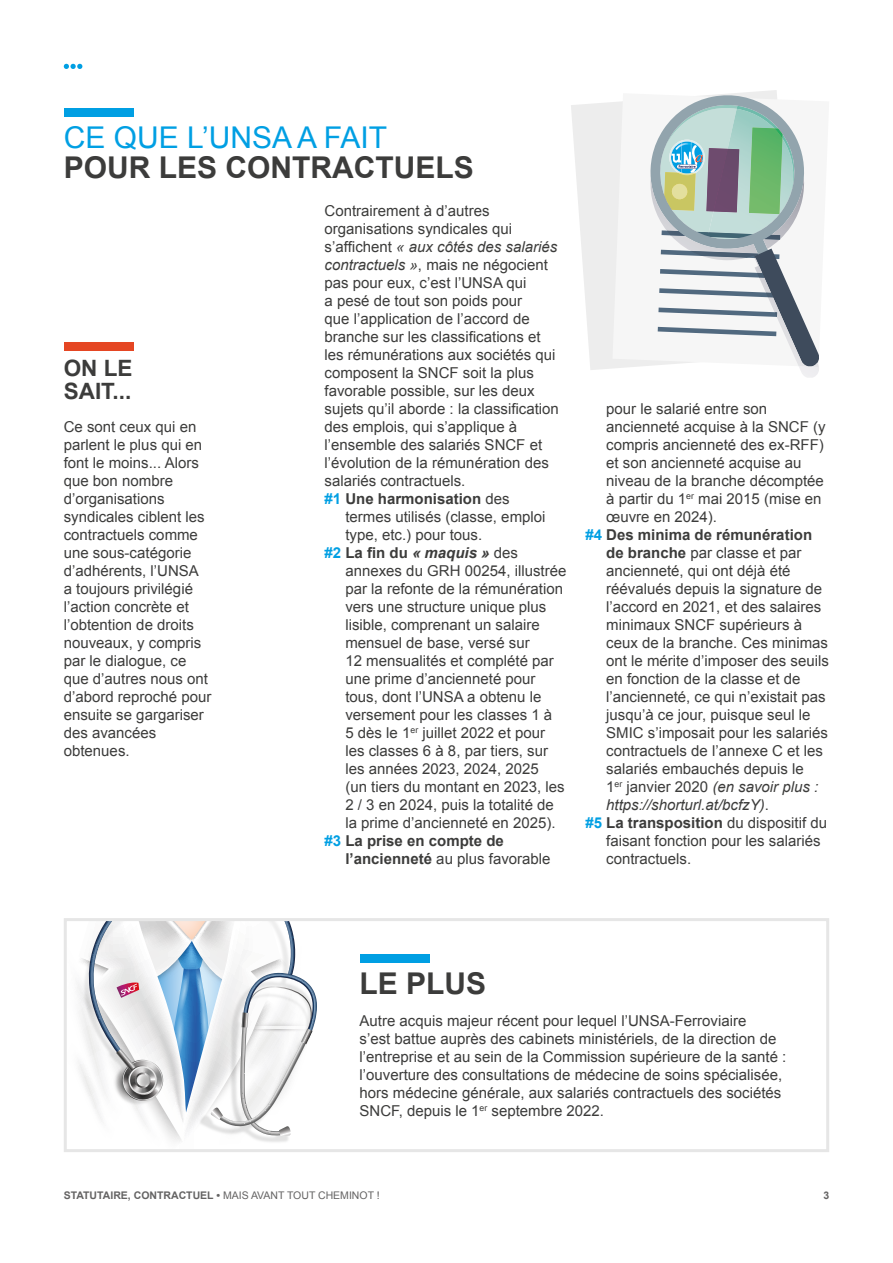
<style>
.page{position:relative;width:893px;height:1263px;background:#fff}
.page>*{position:absolute;margin:0;border:0;box-sizing:border-box;transform-origin:0 0}
.t1{font:700 30px "Arial";color:#3c3c3b}
.t2{font:30px "Arial";color:#009fe3}
.t3{font:700 22.5px/22.5px "Arial";color:#3c3c3b}
.t4{font:15px/18px "Arial";color:#3c3c3b}
.t5{font:700 15px "Arial";color:#3c3c3b}
.t6{font:italic 15px "Arial";color:#3c3c3b}
.t7{font:italic 700 15px "Arial";color:#3c3c3b}
.t8{font:700 10.5px "Arial";color:#646363}
.s1{font-style:italic}
.s2{font-weight:700;color:#009fe3}
.s3{font-weight:700}
.s4{font-style:normal;color:#009fe3}
.s5{font-style:normal}
.s6{font-weight:400;font-style:normal}
.s7{color:#009fe3}
.s8{font-weight:400}
</style>
<div class="page">
<div style="left:64px;top:918px;width:765px;height:234px;border:3px solid #e6e6e6"></div>
<svg style="left:64px;top:64px;width:18px;height:5px"></svg>
<div style="left:64px;top:108px;width:70px;height:8px;background:#009fe3"></div>
<div style="left:360px;top:954px;width:69px;height:8px;background:#009fe3"></div>
<div style="left:64px;top:342px;width:70px;height:8px;background:#e54623"></div>
<svg style="left:571px;top:90px;width:206px;height:280px;fill:#ededed"></svg>
<svg style="left:612px;top:93px;width:34px;height:274px;fill:#f6f6f6"></svg>
<svg style="left:646px;top:93px;width:173px;height:275px"></svg>
<svg style="left:65px;top:920px;width:252px;height:231px"></svg>
<h1 class="t2" style="left:64px;top:118px;width:325px">CE QUE L’UNSA A FAIT</h1>
<h1 class="t1" style="left:64px;top:148px;width:412px">POUR LES CONTRACTUELS</h1>
<p class="t4" style="left:325px;top:202px;width:236px">Contrairement à d’autres organisations syndicales qui s’affichent <span class="s1">« aux côtés des salariés contractuels »</span>, mais ne négocient pas pour eux, c’est l’UNSA qui<br>a pesé de tout son poids pour<br>que l’application de l’accord de branche sur les classifications et les rémunérations aux sociétés qui composent la SNCF soit la plus favorable possible, sur les deux sujets qu’il aborde : la classification des emplois, qui s’applique à l’ensemble des salariés SNCF et l’évolution de la rémunération des salariés contractuels.<br><span class="s2">#1</span> <span class="s3">Une harmonisation</span> des</p>
<p class="t4" style="left:345px;top:508px;width:202px">termes utilisés (classe, emploi</p>
<p class="t4" style="left:345px;top:526px;width:138px">type, etc.) pour tous.</p>
<p class="t7" style="left:325px;top:543px;width:195px"><span class="s4">#2</span> <span class="s5">La fin du</span> « maquis » <span class="s6">des</span></p>
<p class="t4" style="left:345px;top:562px;width:222px">annexes du GRH 00254, illustrée</p>
<p class="t4" style="left:345px;top:580px;width:219px">par la refonte de la rémunération</p>
<p class="t4" style="left:345px;top:598px;width:202px">vers une structure unique plus</p>
<p class="t4" style="left:345px;top:616px;width:196px">lisible, comprenant un salaire</p>
<p class="t4" style="left:345px;top:634px;width:186px">mensuel de base, versé sur</p>
<p class="t4" style="left:345px;top:652px;width:210px">12 mensualités et complété par</p>
<p class="t4" style="left:345px;top:670px;width:192px">une prime d’ancienneté pour</p>
<p class="t4" style="left:345px;top:688px;width:197px">tous, dont l’UNSA a obtenu le</p>
<p class="t4" style="left:345px;top:706px;width:208px">versement pour les classes 1 à</p>
<p class="t4" style="left:345px;top:724px;width:201px">5 dès le 1<sup>er</sup> juillet 2022 et pour</p>
<p class="t4" style="left:345px;top:742px;width:204px">les classes 6 à 8, par tiers, sur</p>
<p class="t4" style="left:345px;top:760px;width:195px">les années 2023, 2024, 2025</p>
<p class="t4" style="left:345px;top:778px;width:221px">(un tiers du montant en 2023, les</p>
<p class="t4" style="left:345px;top:796px;width:210px">2 / 3 en 2024, puis la totalité de</p>
<p class="t4" style="left:345px;top:814px;width:212px">la prime d’ancienneté en 2025).</p>
<p class="t5" style="left:325px;top:831px;width:181px"><span class="s7">#3</span> La prise en compte de</p>
<p class="t4" style="left:345px;top:850px;width:207px"><span class="s3">l’ancienneté</span> au plus favorable</p>
<h2 class="t3" style="left:64px;top:358px;width:70px">ON LE<br>SAIT...</h2>
<p class="t4" style="left:64px;top:418px;width:149px">Ce sont ceux qui en parlent le plus qui en font le moins... Alors que bon nombre d’organisations syndicales ciblent les contractuels comme une sous-catégorie d’adhérents, l’UNSA<br>a toujours privilégié l’action concrète et l’obtention de droits nouveaux, y compris par le dialogue, ce que d’autres nous ont d’abord reproché pour ensuite se gargariser des avancées obtenues.</p>
<p class="t4" style="left:606px;top:400px;width:162px">pour le salarié entre son</p>
<p class="t4" style="left:606px;top:418px;width:221px">ancienneté acquise à la SNCF (y</p>
<p class="t4" style="left:606px;top:436px;width:219px">compris ancienneté des ex-RFF)</p>
<p class="t4" style="left:606px;top:454px;width:197px">et son ancienneté acquise au</p>
<p class="t4" style="left:606px;top:472px;width:219px">niveau de la branche décomptée</p>
<p class="t4" style="left:606px;top:490px;width:217px">à partir du 1<sup>er</sup> mai 2015 (mise en</p>
<p class="t4" style="left:606px;top:508px;width:112px">œuvre en 2024).</p>
<p class="t5" style="left:585px;top:525px;width:228px"><span class="s7">#4</span> Des minima de rémunération</p>
<p class="t4" style="left:606px;top:544px;width:197px"><span class="s3">de branche</span> par classe et par</p>
<p class="t4" style="left:606px;top:562px;width:186px">ancienneté, qui ont déjà été</p>
<p class="t4" style="left:606px;top:580px;width:217px">réévalués depuis la signature de</p>
<p class="t4" style="left:606px;top:598px;width:217px">l’accord en 2021, et des salaires</p>
<p class="t4" style="left:606px;top:616px;width:197px">minimaux SNCF supérieurs à</p>
<p class="t4" style="left:606px;top:634px;width:223px">ceux de la branche. Ces minimas</p>
<p class="t4" style="left:606px;top:652px;width:224px">ont le mérite d’imposer des seuils</p>
<p class="t4" style="left:606px;top:670px;width:196px">en fonction de la classe et de</p>
<p class="t4" style="left:606px;top:688px;width:221px">l’ancienneté, ce qui n’existait pas</p>
<p class="t4" style="left:606px;top:706px;width:206px">jusqu’à ce jour, puisque seul le</p>
<p class="t4" style="left:606px;top:724px;width:223px">SMIC s’imposait pour les salariés</p>
<p class="t4" style="left:606px;top:742px;width:218px">contractuels de l’annexe C et les</p>
<p class="t4" style="left:606px;top:760px;width:199px">salariés embauchés depuis le</p>
<p class="t6" style="left:606px;top:777px;width:214px"><span class="s5">1</span><sup>er</sup> <span class="s5">janvier 2020</span> (en savoir plus :</p>
<p class="t6" style="left:606px;top:795px;width:164px">https://shorturl.at/bcfzY)<span class="s5">.</span></p>
<p class="t5" style="left:585px;top:813px;width:243px"><span class="s7">#5</span> La transposition <span class="s8">du dispositif du</span></p>
<p class="t4" style="left:606px;top:832px;width:216px">faisant fonction pour les salariés</p>
<p class="t4" style="left:606px;top:850px;width:87px">contractuels.</p>
<h1 class="t1" style="left:360px;top:964px;width:128px">LE PLUS</h1>
<p class="t4" style="left:360px;top:1012px;width:428px">Autre acquis majeur récent pour lequel l’UNSA-Ferroviaire<br>s’est battue auprès des cabinets ministériels, de la direction de l’entreprise et au sein de la Commission supérieure de la santé : l’ouverture des consultations de médecine de soins spécialisée, hors médecine générale, aux salariés contractuels des sociétés SNCF, depuis le 1<sup>er</sup> septembre 2022.</p>
<p class="t8" style="left:64px;top:1188px;width:317px">STATUTAIRE, CONTRACTUEL • <span class="s8">MAIS AVANT TOUT CHEMINOT !</span></p>
<p class="t8" style="left:823px;top:1188px;width:7px">3</p>
</div>
